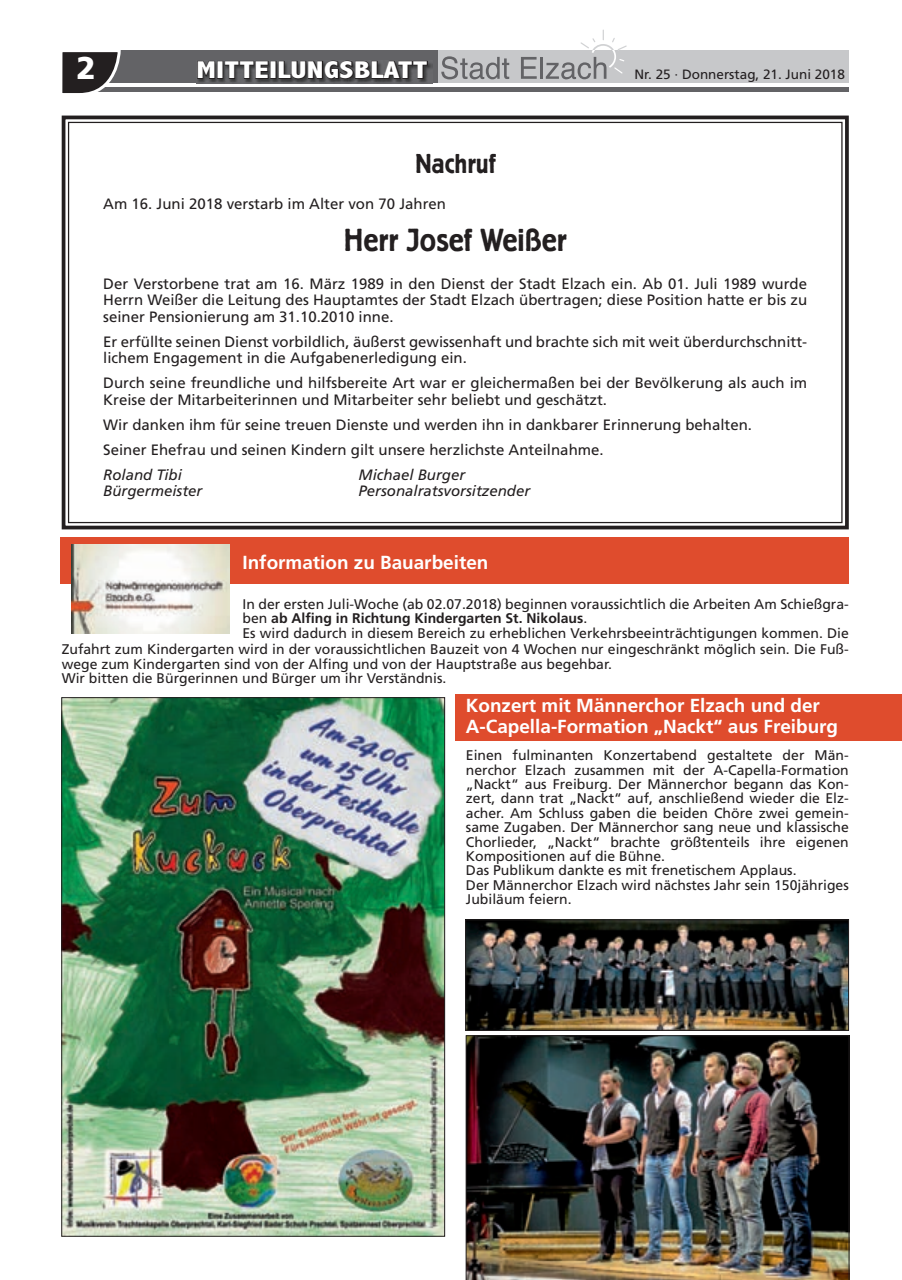
<style>
.page{position:relative;width:902px;height:1280px;background:#fff}
.page>*{position:absolute;margin:0;border:0;box-sizing:border-box;transform-origin:0 0}
.t1{font:500 31.5px "Berliner Grotesk BQ";color:#231f20}
.t2{font:900 31.5px "Frutiger";color:#fff}
.t3{font:500 27px "Berliner Grotesk BQ";color:#231f20}
.t4{font:800 condensed 24.45px "Abadi";letter-spacing:.01em;color:#fff;scale:1.26 1}
.t5{font:700 18.9px/21px "Frutiger";color:#fff}
.t6{font:15px/16.5px "Frutiger";color:#231f20}
.t7{font:italic 15px "Frutiger";color:#231f20}
.t8{font:13.95px/14.4px "Frutiger";color:#231f20}
.t9{font:13.5px "Frutiger";color:#231f20}
.s1{font-weight:700}
</style>
<div class="page">
<div style="left:62px;top:51px;width:786px;height:32px;background:#c7c8ca"></div>
<div style="left:74px;top:51px;width:364px;height:32px;background:#636366"></div>
<hr style="left:62px;top:87px;width:786px;height:4px;background:#636366">
<svg style="left:62px;top:50px;width:60px;height:43px"></svg>
<svg style="left:441px;top:56px;width:68px;height:23px"></svg>
<svg style="left:521px;top:57px;width:15px;height:22px"></svg>
<hr style="left:540px;top:57px;width:3px;height:22px;background:#636366">
<svg style="left:545px;top:29px;width:81px;height:50px"></svg>
<img style="left:198px;top:63px;width:234px;height:20px">
<svg style="left:197px;top:60px;width:231px;height:20px"></svg>
<svg style="left:61px;top:115px;width:788px;height:415px"></svg>
<div style="left:60px;top:538px;width:788px;height:46px;background:#df4c2d"></div>
<div style="left:455px;top:694px;width:446px;height:47px;background:#df4c2d"></div>
<img style="left:72px;top:545px;width:157px;height:89px">
<img style="left:63px;top:699px;width:380px;height:535px">
<img style="left:466px;top:1035px;width:383px;height:245px">
<img style="left:467px;top:921px;width:379px;height:108px">
<div style="left:465px;top:919px;width:383px;height:112px;border:1px solid #231f20"></div>
<h1 class="t2" style="left:77px;top:49px;width:21px">2</h1>
<h3 class="t4" style="left:196px;top:57px;width:185px">MITTEILUNGSBLATT</h3>
<p class="t9" style="left:634px;top:66px;width:212px">Nr. 25 · Donnerstag, 21. Juni 2018</p>
<h2 class="t3" style="left:415px;top:149px;width:82px">Nachruf</h2>
<p class="t6" style="left:103px;top:195px;width:344px">Am 16. Juni 2018 verstarb im Alter von 70 Jahren</p>
<h1 class="t1" style="left:344px;top:223px;width:224px">Herr Josef Weißer</h1>
<p class="t6" style="left:103px;top:275px;width:705px;text-align:justify">Der Verstorbene trat am 16. März 1989 in den Dienst der Stadt Elzach ein. Ab 01. Juli 1989 wurde Herrn Weißer die Leitung des Hauptamtes der Stadt Elzach übertragen; diese Position hatte er bis zu seiner Pensionierung am 31.10.2010 inne.</p>
<p class="t6" style="left:103px;top:333px;width:705px">Er erfüllte seinen Dienst vorbildlich, äußerst gewissenhaft und brachte sich mit weit überdurchschnitt&shy;lichem Engagement in die Aufgabenerledigung ein.</p>
<p class="t6" style="left:103px;top:375px;width:705px">Durch seine freundliche und hilfsbereite Art war er gleichermaßen bei der Bevölkerung als auch im<br>Kreise der Mitarbeiterinnen und Mitarbeiter sehr beliebt und geschätzt.</p>
<p class="t6" style="left:103px;top:412px;width:650px;line-height:25px">Wir danken ihm für seine treuen Dienste und werden ihn in dankbarer Erinnerung behalten.<br>Seiner Ehefrau und seinen Kindern gilt unsere herzlichste Anteilnahme.</p>
<p class="t7" style="left:103px;top:466px;width:80px">Roland Tibi</p>
<p class="t7" style="left:358px;top:466px;width:108px">Michael Burger</p>
<p class="t7" style="left:103px;top:482px;width:101px">Bürgermeister</p>
<p class="t7" style="left:358px;top:482px;width:173px">Personalratsvorsitzender</p>
<h3 class="t5" style="left:242px;top:552px;width:247px">Information zu Bauarbeiten</h3>
<p class="t8" style="left:242px;top:597px;width:607px">In der ersten Juli-Woche (ab 02.07.2018) beginnen voraussichtlich die Arbeiten Am Schießgra&shy;ben <span class="s1">ab Alfing in Richtung Kindergarten St. Nikolaus</span>.<br>Es wird dadurch in diesem Bereich zu erheblichen Verkehrsbeeinträchtigungen kommen. Die</p>
<p class="t8" style="left:62px;top:642px;width:788px">Zufahrt zum Kindergarten wird in der voraussichtlichen Bauzeit von 4 Wochen nur eingeschränkt möglich sein. Die Fuß&shy;wege zum Kindergarten sind von der Alfing und von der Hauptstraße aus begehbar.<br>Wir bitten die Bürgerinnen und Bürger um ihr Verständnis.</p>
<h3 class="t5" style="left:466px;top:695px;width:374px">Konzert mit Männerchor Elzach und der<br>A-Capella-Formation „Nackt“ aus Freiburg</h3>
<p class="t8" style="left:466px;top:748px;width:384px">Einen fulminanten Konzertabend gestaltete der Män&shy;nerchor Elzach zusammen mit der A-Capella-Formation „Nackt“ aus Freiburg. Der Männerchor begann das Kon&shy;zert, dann trat „Nackt“ auf, anschließend wieder die Elz&shy;acher. Am Schluss gaben die beiden Chöre zwei gemein&shy;same Zugaben. Der Männerchor sang neue und klassische Chorlieder, „Nackt“ brachte größtenteils ihre eigenen Kompositionen auf die Bühne.<br>Das Publikum dankte es mit frenetischem Applaus.<br>Der Männerchor Elzach wird nächstes Jahr sein 150jähriges Jubiläum feiern.</p>
</div>
